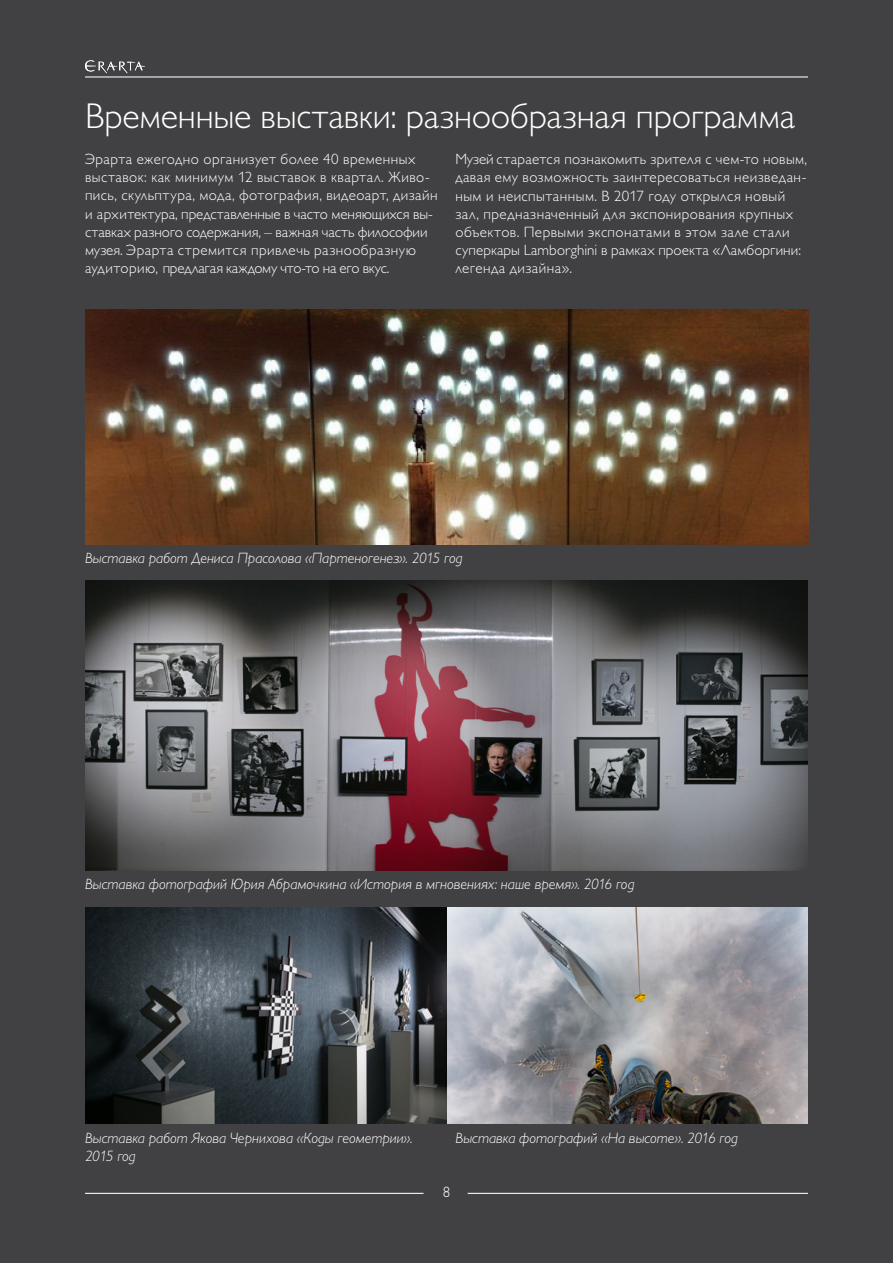
<style>
.page{position:relative;width:893px;height:1263px;background:#414042}
.page>*{position:absolute;margin:0;border:0;box-sizing:border-box;transform-origin:0 0}
.t1{font:300 36px "Gill Sans MT Pro Cyr";letter-spacing:-.005em;color:#fff}
.t2{font:300 15px/18.1px "Gill Sans MT Pro Cyr";letter-spacing:.025em;color:#fff}
.t3{font:italic 300 15px/18.1px "Gill Sans MT Pro Cyr";letter-spacing:-.005em;color:#fff}
</style>
<div class="page">
<hr style="left:85px;top:76px;width:723px;height:2px;background:#fff">
<hr style="left:85px;top:1193px;width:338px;height:1px;background:#fff">
<hr style="left:468px;top:1193px;width:340px;height:1px;background:#fff">
<svg style="left:85px;top:60px;width:60px;height:13px"></svg>
<img style="left:85px;top:309px;width:723px;height:236px">
<img style="left:85px;top:907px;width:723px;height:217px">
<img style="left:85px;top:581px;width:723px;height:289px">
<h1 class="t1" style="left:85px;top:94px;width:711px">Временные выставки: разнообразная программа</h1>
<p class="t2" style="left:85px;top:150px;width:354px">Эрарта ежегодно организует более 40 временных выставок: как минимум 12 выставок в квартал. Живо&shy;пись, скульптура, мода, фотография, видеоарт, дизайн и архитектура, представленные в часто меняющихся вы&shy;ставках разного содержания, – важная часть философии музея. Эрарта стремится привлечь разнообразную аудиторию, предлагая каждому что-то на его вкус.</p>
<p class="t2" style="left:455px;top:150px;width:353px">Музей старается познакомить зрителя с чем-то новым, давая ему возможность заинтересоваться неизведан&shy;ным и неиспытанным. В 2017 году открылся новый зал, предназначенный для экспонирования крупных объектов. Первыми экспонатами в этом зале стали суперкары Lamborghini в рамках проекта «Ламборгини: легенда дизайна».</p>
<p class="t3" style="left:85px;top:548px;width:379px">Выставка работ Дениса Прасолова «Партеногенез». 2015 год</p>
<p class="t3" style="left:85px;top:874px;width:551px">Выставка фотографий Юрия Абрамочкина «История в мгновениях: наше время». 2016 год</p>
<p class="t3" style="left:85px;top:1128px;width:329px">Выставка работ Якова Чернихова «Коды геометрии».<br>2015 год</p>
<p class="t3" style="left:455px;top:1128px;width:284px">Выставка фотографий «На высоте». 2016 год</p>
<p class="t2" style="left:443px;top:1182px;width:9px">8</p>
</div>
